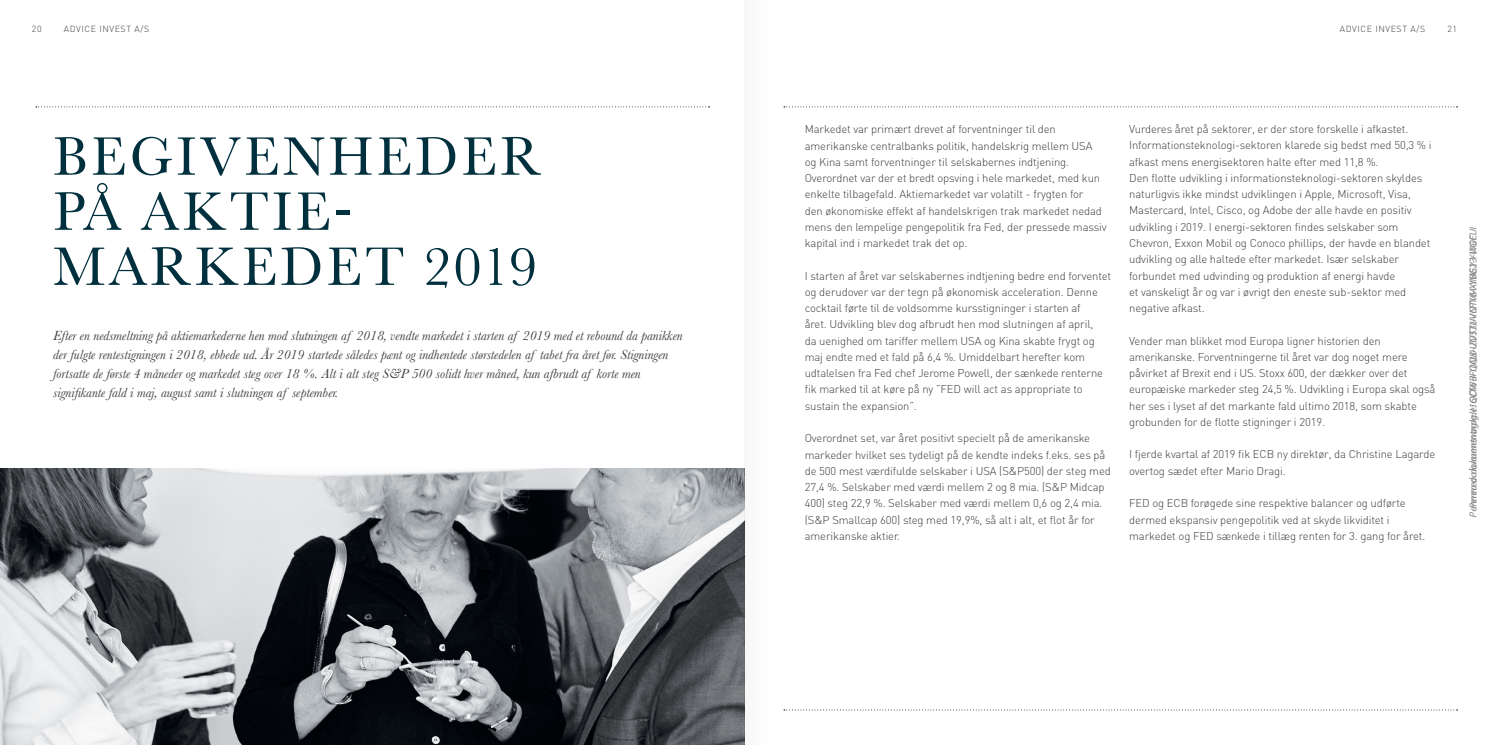
<style>
.page{position:relative;width:1489px;height:745px;background:#fff}
.page>*{position:absolute;margin:0;border:0;box-sizing:border-box;transform-origin:0 0}
.t1{font:56.25px/55px "Baskerville";letter-spacing:.06em;color:#00303e}
.t2{font:italic 13.75px/18.8px "Baskerville";color:#3c3c3b}
.t3{font:300 11.25px/16.2px "DIN";letter-spacing:-.01em;color:#3c3c3b}
.t4{font:italic 10px "Myriad Pro";color:#888}
.t5{font:300 8.75px "DIN";letter-spacing:.07em;color:#3c3c3b}
</style>
<div class="page">
<img style="left:0;top:468px;width:744px;height:276px">
<svg style="left:784px;top:106px;width:673px;height:1px"></svg>
<svg style="left:36px;top:106px;width:673px;height:1px"></svg>
<svg style="left:784px;top:709px;width:673px;height:1px"></svg>
<div style="left:744px;top:0;width:39px;height:744px;background:#f6f6f6"></div>
<p class="t5" style="left:32px;top:23px;width:11px">20</p>
<p class="t5" style="left:64px;top:23px;width:87px">ADVICE INVEST A/S</p>
<p class="t5" style="left:1339px;top:23px;width:87px">ADVICE INVEST A/S</p>
<p class="t5" style="left:1447px;top:23px;width:11px">21</p>
<h1 class="t1" style="left:53px;top:130px;width:489px">BEGIVENHEDER<br>PÅ AKTIE-<br>MARKEDET 2019</h1>
<p class="t3" style="left:804px;top:121px;width:303px">Markedet var primært drevet af forventninger til den amerikanske centralbanks politik, handelskrig mellem USA og Kina samt forventninger til selskabernes indtjening.<br>Overordnet var der et bredt opsving i hele markedet, med kun enkelte tilbagefald. Aktiemarkedet var volatilt - frygten for<br>den økonomiske effekt af handelskrigen trak markedet nedad mens den lempelige pengepolitik fra Fed, der pressede massiv kapital ind i markedet trak det op.</p>
<p class="t3" style="left:804px;top:267px;width:308px">I starten af året var selskabernes indtjening bedre end forventet og derudover var der tegn på økonomisk acceleration. Denne cocktail førte til de voldsomme kursstigninger i starten af<br>året. Udvikling blev dog afbrudt hen mod slutningen af april,<br>da uenighed om tariffer mellem USA og Kina skabte frygt og maj endte med et fald på 6,4 %. Umiddelbart herefter kom udtalelsen fra Fed chef Jerome Powell, der sænkede renterne fik marked til at køre på ny ”FED will act as appropriate to sustain the expansion”.</p>
<p class="t3" style="left:804px;top:429px;width:307px">Overordnet set, var året positivt specielt på de amerikanske markeder hvilket ses tydeligt på de kendte indeks f.eks. ses på de 500 mest værdifulde selskaber i USA (S&amp;P500) der steg med 27,4 %. Selskaber med værdi mellem 2 og 8 mia. (S&amp;P Midcap 400) steg 22,9 %. Selskaber med værdi mellem 0,6 og 2,4 mia. (S&amp;P Smallcap 600) steg med 19,9%, så alt i alt, et flot år for amerikanske aktier.</p>
<p class="t2" style="left:53px;top:326px;width:631px">Efter en nedsmeltning på aktiemarkederne hen mod slutningen af 2018, vendte markedet i starten af 2019 med et rebound da panikken der fulgte rentestigningen i 2018, ebbede ud. År 2019 startede således pænt og indhentede størstedelen af tabet fra året før. Stigningen fortsatte de første 4 måneder og markedet steg over 18 %. Alt i alt steg S&amp;P 500 solidt hver måned, kun afbrudt af korte men signifikante fald i maj, august samt i slutningen af september.</p>
<p class="t3" style="left:1129px;top:121px;width:304px">Vurderes året på sektorer, er der store forskelle i afkastet.<br>Informationsteknologi-sektoren klarede sig bedst med 50,3 % i afkast mens energisektoren halte efter med 11,8 %.<br>Den flotte udvikling i informationsteknologi-sektoren skyldes naturligvis ikke mindst udviklingen i Apple, Microsoft, Visa, Mastercard, Intel, Cisco, og Adobe der alle havde en positiv udvikling i 2019. I energi-sektoren findes selskaber som Chevron, Exxon Mobil og Conoco phillips, der havde en blandet udvikling og alle haltede efter markedet. Især selskaber forbundet med udvinding og produktion af energi havde<br>et vanskeligt år og var i øvrigt den eneste sub-sektor med negative afkast.</p>
<p class="t3" style="left:1129px;top:332px;width:308px">Vender man blikket mod Europa ligner historien den amerikanske. Forventningerne til året var dog noget mere påvirket af Brexit end i US. Stoxx 600, der dækker over det europæiske markeder steg 24,5 %. Udvikling i Europa skal også her ses i lyset af det markante fald ultimo 2018, som skabte grobunden for de flotte stigninger i 2019.</p>
<p class="t3" style="left:1129px;top:446px;width:307px">I fjerde kvartal af 2019 fik ECB ny direktør, da Christine Lagarde overtog sædet efter Mario Dragi.</p>
<p class="t3" style="left:1129px;top:494px;width:298px">FED og ECB forøgede sine respektive balancer og udførte dermed ekspansiv pengepolitik ved at skyde likviditet i markedet og FED sænkede i tillæg renten for 3. gang for året.</p>
<p class="t4" style="left:1469px;top:517px;width:293px;rotate:-90deg">Penneo dokument øg le:I1QDW-IFQQ8-UOT3J-VNTVM-YBGY3-W0FUI</p>
<p class="t4" style="left:1468px;top:509px;width:277px;rotate:-90deg">Penneo dokumentnøgle:6CT6B-1IAL0-ZVSTU-ICFY6-XIME2-YI7GC</p>
</div>
